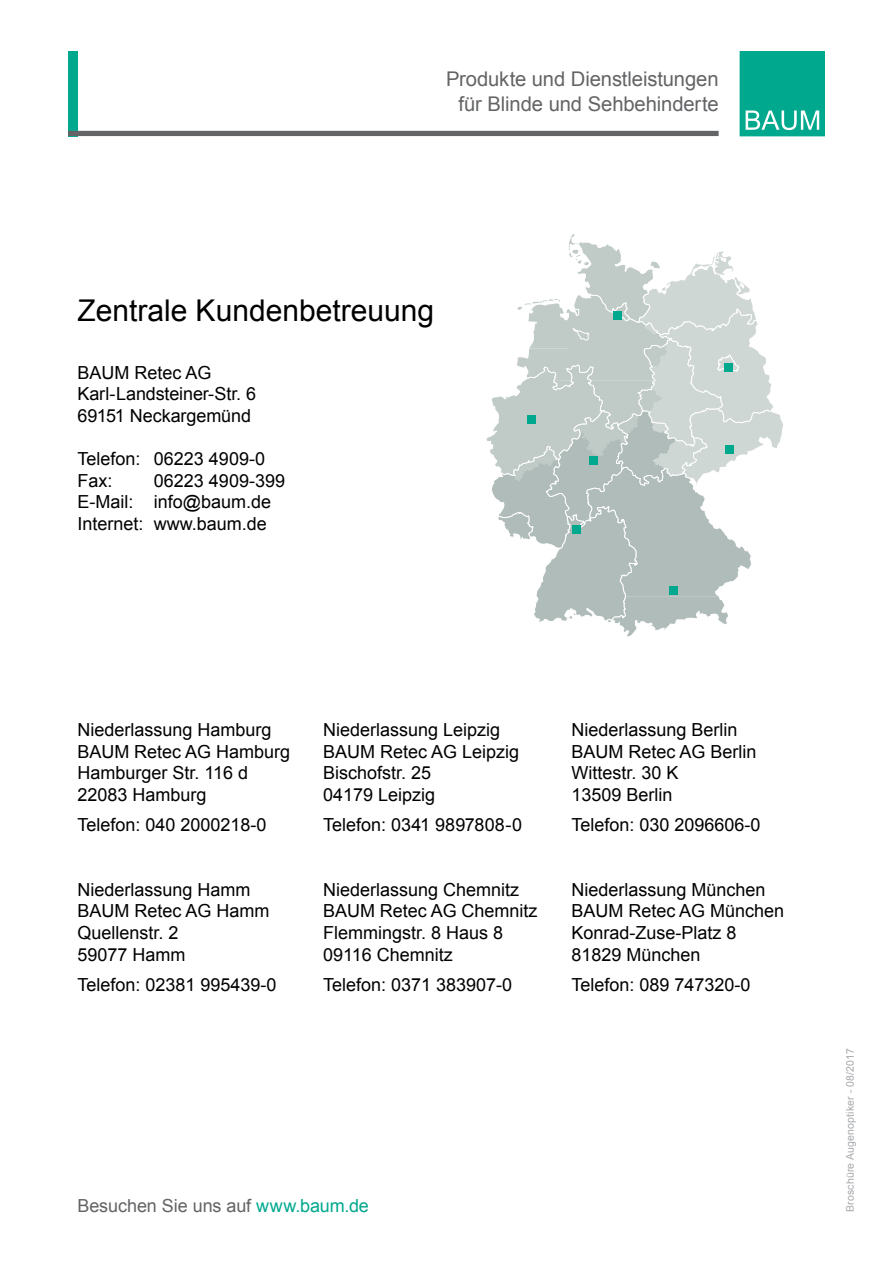
<style>
.page{position:relative;width:893px;height:1263px;background:#fff}
.page>*{position:absolute;margin:0;border:0;box-sizing:border-box;transform-origin:0 0}
.t1{font:30px "Arial";color:#000}
.t2{font:20.25px/24.3px "Arial";letter-spacing:-.005em;color:#636466;text-align:right}
.t3{font:18px/21.6px "Arial";color:#000}
.t4{font:18px "Arial";letter-spacing:-.005em;color:#636466}
.t5{font:10.5px "Arial";letter-spacing:.015em;color:#a7a9ac}
.s1{color:#00a88e}
</style>
<div class="page">
<div style="left:740px;top:51px;width:85px;height:85px;background:#00a88e"></div>
<svg style="left:746px;top:111px;width:73px;height:19px"></svg>
<div style="left:68px;top:51px;width:9px;height:85px;background:#00a88e"></div>
<div style="left:68px;top:131px;width:651px;height:5px;background:#636466"></div>
<svg style="left:486px;top:234px;width:297px;height:403px"></svg>
<div style="left:613px;top:311px;width:9px;height:9px;background:#00a88e"></div>
<div style="left:724px;top:363px;width:9px;height:9px;background:#00a88e"></div>
<div style="left:725px;top:445px;width:8px;height:9px;background:#00a88e"></div>
<div style="left:669px;top:586px;width:9px;height:9px;background:#00a88e"></div>
<div style="left:527px;top:415px;width:9px;height:9px;background:#00a88e"></div>
<div style="left:589px;top:456px;width:9px;height:9px;background:#00a88e"></div>
<div style="left:573px;top:525px;width:8px;height:9px;background:#00a88e"></div>
<p class="t2" style="left:446px;top:67px;width:274px">Produkte und Dienstleistungen für Blinde und Sehbehinderte</p>
<h1 class="t1" style="left:77px;top:291px;width:358px">Zentrale Kundenbetreuung</h1>
<p class="t3" style="left:77px;top:362px;width:180px">BAUM Retec AG<br>Karl-Landsteiner-Str. 6<br>69151 Neckargemünd</p>
<p class="t3" style="left:77px;top:448px;width:189px">Telefon: 06223 4909-0<br>Fax:</p>
<p class="t3" style="left:77px;top:470px;width:209px;text-indent:77px">06223 4909-399<br>E-Mail: info@baum.de<br>Internet: www.baum.de</p>
<p class="t3" style="left:77px;top:719px;width:214px">Niederlassung Hamburg<br>BAUM Retec AG Hamburg<br>Hamburger Str. 116 d<br>22083 Hamburg</p>
<p class="t3" style="left:77px;top:814px;width:191px">Telefon: 040 2000218-0</p>
<p class="t3" style="left:77px;top:879px;width:194px">Niederlassung Hamm<br>BAUM Retec AG Hamm<br>Quellenstr. 2<br>59077 Hamm</p>
<p class="t3" style="left:77px;top:974px;width:201px">Telefon: 02381 995439-0</p>
<p class="t3" style="left:323px;top:719px;width:198px">Niederlassung Leipzig<br>BAUM Retec AG Leipzig<br>Bischofstr. 25<br>04179 Leipzig</p>
<p class="t3" style="left:323px;top:814px;width:201px">Telefon: 0341 9897808-0</p>
<p class="t3" style="left:323px;top:879px;width:216px">Niederlassung Chemnitz<br>BAUM Retec AG Chemnitz<br>Flemmingstr. 8 Haus 8<br>09116 Chemnitz</p>
<p class="t3" style="left:323px;top:974px;width:191px">Telefon: 0371 383907-0</p>
<p class="t3" style="left:571px;top:719px;width:187px">Niederlassung Berlin<br>BAUM Retec AG Berlin<br>Wittestr. 30 K<br>13509 Berlin</p>
<p class="t3" style="left:571px;top:814px;width:191px">Telefon: 030 2096606-0</p>
<p class="t3" style="left:571px;top:879px;width:214px">Niederlassung München<br>BAUM Retec AG München<br>Konrad-Zuse-Platz 8<br>81829 München</p>
<p class="t3" style="left:571px;top:974px;width:181px">Telefon: 089 747320-0</p>
<p class="t4" style="left:77px;top:1194px;width:293px">Besuchen Sie uns auf <span class="s1">www.baum.de</span></p>
<p class="t5" style="left:843px;top:1212px;width:165px;rotate:-90deg">Broschüre Augenoptiker - 08/2017</p>
</div>
